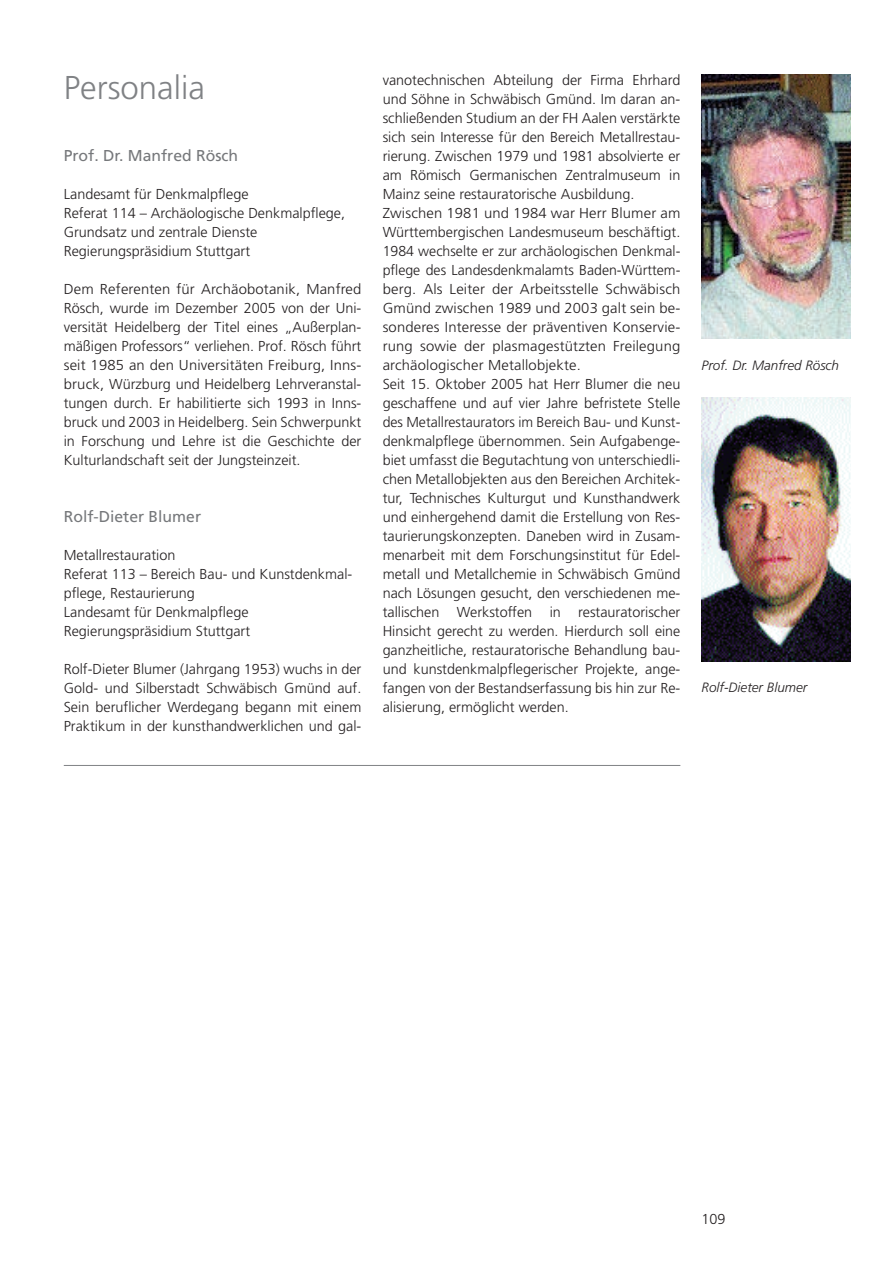
<style>
.page{position:relative;width:893px;height:1263px;background:#fff}
.page>*{position:absolute;margin:0;border:0;box-sizing:border-box;transform-origin:0 0}
.t1{font:300 33px "Frutiger";color:#808285}
.t2{font:15.75px "Frutiger";color:#76787b}
.t3{font:300 14.4px/19px "Frutiger";color:#231f20}
.t4{font:italic 300 13.5px "Frutiger";color:#231f20}
</style>
<div class="page">
<img style="left:702px;top:398px;width:148px;height:263px">
<img style="left:702px;top:74px;width:148px;height:264px">
<hr style="left:64px;top:765px;width:616px;height:1px;background:#808285">
<h1 class="t1" style="left:64px;top:74px;width:143px">Personalia</h1>
<p class="t2" style="left:64px;top:149px;width:176px">Prof. Dr. Manfred Rösch</p>
<p class="t3" style="left:64px;top:186px;width:283px">Landesamt für Denkmalpflege<br>Referat 114 – Archäologische Denkmalpflege, Grundsatz und zentrale Dienste Regierungspräsidium Stuttgart</p>
<p class="t3" style="left:64px;top:280px;width:299px;text-align:justify">Dem Referenten für Archäobotanik, Manfred Rösch, wurde im Dezember 2005 von der Uni&shy;versität Heidelberg der Titel eines „Außerplan&shy;mäßigen Professors“ verliehen. Prof. Rösch führt seit 1985 an den Universitäten Freiburg, Inns&shy;bruck, Würzburg und Heidelberg Lehrveranstal&shy;tungen durch. Er habilitierte sich 1993 in Inns&shy;bruck und 2003 in Heidelberg. Sein Schwerpunkt in Forschung und Lehre ist die Geschichte der Kulturlandschaft seit der Jungsteinzeit.</p>
<p class="t2" style="left:64px;top:510px;width:139px">Rolf-Dieter Blumer</p>
<p class="t3" style="left:64px;top:546px;width:290px">Metallrestauration<br>Referat 113 – Bereich Bau- und Kunstdenkmal&shy;pflege, Restaurierung<br>Landesamt für Denkmalpflege<br>Regierungspräsidium Stuttgart</p>
<p class="t3" style="left:64px;top:660px;width:299px;text-align:justify">Rolf-Dieter Blumer (Jahrgang 1953) wuchs in der Gold- und Silberstadt Schwäbisch Gmünd auf.<br>Sein beruflicher Werdegang begann mit einem Praktikum in der kunsthandwerklichen und gal-</p>
<p class="t3" style="left:383px;top:72px;width:299px">vanotechnischen Abteilung der Firma Ehrhard und Söhne in Schwäbisch Gmünd. Im daran an&shy;schließenden Studium an der FH Aalen verstärkte sich sein Interesse für den Bereich Metallrestau&shy;rierung. Zwischen 1979 und 1981 absolvierte er am Römisch Germanischen Zentralmuseum in Mainz seine restauratorische Ausbildung.<br>Zwischen 1981 und 1984 war Herr Blumer am Württembergischen Landesmuseum beschäftigt.<br>1984 wechselte er zur archäologischen Denk mal - pflege des Landesdenkmalamts Baden-Württem&shy;berg. Als Leiter der Arbeitsstelle Schwäbisch Gmünd zwischen 1989 und 2003 galt sein be - son deres Interesse der präventiven Konservie&shy;rung sowie der plasmagestützten Freilegung archäologischer Me tallobjek te.<br>Seit 15. Oktober 2005 hat Herr Blumer die neu geschaffene und auf vier Jahre befristete Stelle des Metallrestaurators im Bereich Bau- und Kunst&shy;denkmalpflege übernommen. Sein Aufgabenge&shy;biet umfasst die Begutachtung von unterschiedli - chen Metallobjekten aus den Bereichen Architek&shy;tur, Technisches Kulturgut und Kunsthandwerk und einhergehend damit die Erstellung von Res&shy;taurierungskonzepten. Daneben wird in Zusam - menarbeit mit dem Forschungsinstitut für Edel&shy;metall und Metallchemie in Schwäbisch Gmünd nach Lösungen gesucht, den verschiedenen me - tallischen Werkstoffen in restauratorischer Hinsicht gerecht zu werden. Hier durch soll eine ganzheit liche, restauratorische Behandlung bau&shy;und kunstdenkmalpflegerischer Projekte, ange&shy;fangen von der Bestandserfassung bis hin zur Re&shy;alisierung, ermöglicht werden.</p>
<p class="t4" style="left:702px;top:360px;width:139px">Prof. Dr. Manfred Rösch</p>
<p class="t4" style="left:702px;top:682px;width:107px">Rolf-Dieter Blumer</p>
<p class="t3" style="left:702px;top:1211px;width:26px">109</p>
</div>
